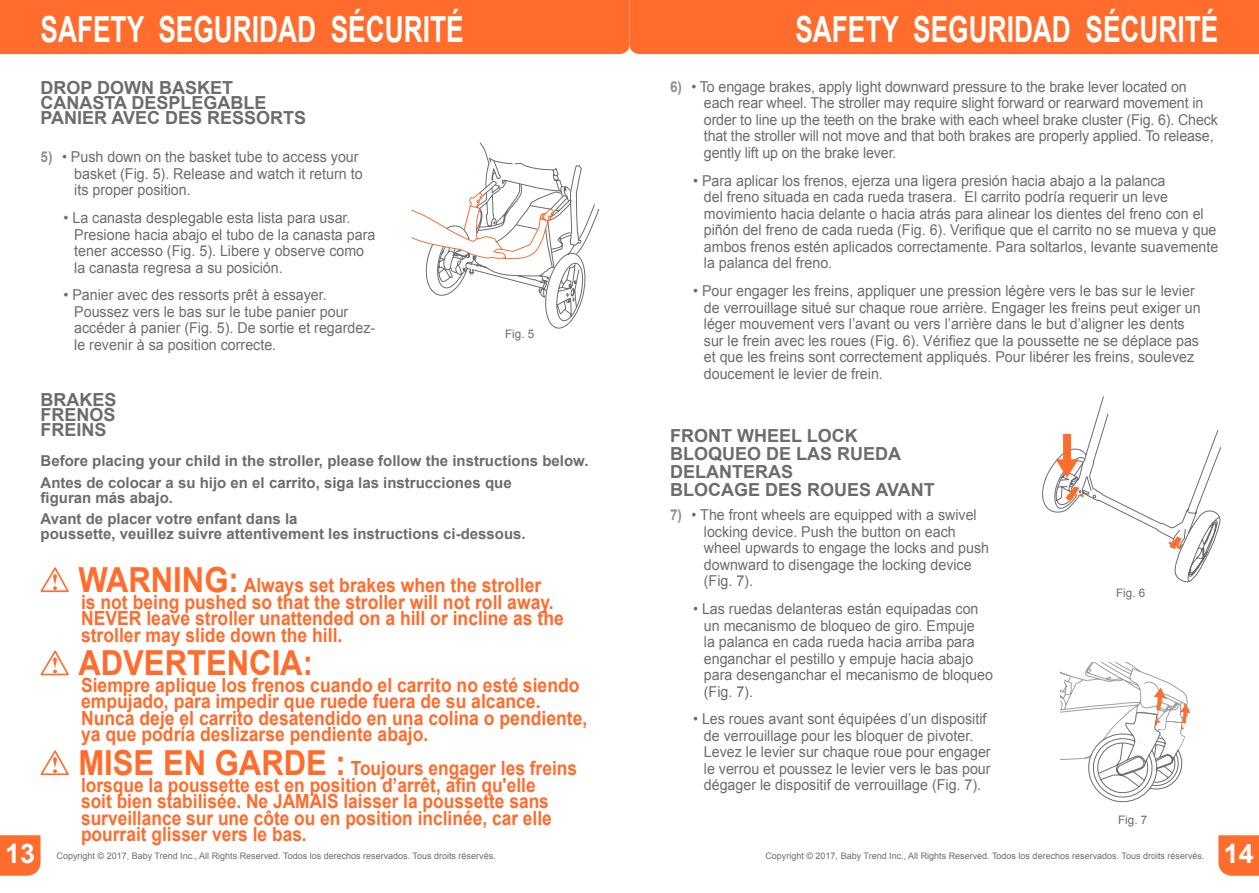
<style>
.page{position:relative;width:1259px;height:893px;background:#fff}
.page>*{position:absolute;margin:0;border:0;box-sizing:border-box;transform-origin:0 0}
.t1{font:700 36px "Arial";color:#fff;scale:.73 1}
.t2{font:700 34.5px "Arial";color:#ff6c2c;scale:.9 1}
.t3{font:700 27px "Arial";color:#fff}
.t4{font:700 19.5px/16.5px "Arial";color:#ff6c2c;scale:.9 1}
.t5{font:700 19.5px/16.5px "Arial";color:#ff6c2c;scale:.89 1}
.t6{font:700 18px/15px "Arial";color:#696c71}
.t7{font:15px/16.5px "Arial";color:#696c71;scale:.95 1}
.t8{font:15px/16.5px "Arial";color:#696c71;scale:.94 1}
.t9{font:700 15px/21.8px "Arial";color:#696c71}
.t10{font:11.7px "Arial";color:#696c71}
.t11{font:9px "Arial";color:#696c71}
.s1{font-weight:700;color:#8e9195}
.s2{font-size:34.5px}
</style>
<div class="page">
<div style="left:0;top:835px;width:40px;height:41px;background:#ff6c2c"></div>
<div style="left:0;top:0;width:1259px;height:54px;background:#ff6c2c"></div>
<svg style="left:1218px;top:835px;width:41px;height:41px;background:#ff7235"></svg>
<svg style="left:1042px;top:396px;width:179px;height:187px"></svg>
<svg style="left:1061px;top:663px;width:129px;height:140px"></svg>
<svg style="left:40px;top:567px;width:29px;height:26px"></svg>
<svg style="left:40px;top:650px;width:29px;height:26px"></svg>
<svg style="left:40px;top:750px;width:29px;height:26px"></svg>
<svg style="left:411px;top:142px;width:188px;height:187px"></svg>
<h1 class="t1" style="left:40px;top:9px;width:581px">SAFETY SEGURIDAD SÉCURITÉ</h1>
<h1 class="t1" style="left:795px;top:9px;width:581px">SAFETY SEGURIDAD SÉCURITÉ</h1>
<p class="t6" style="left:40px;top:80px;width:267px">DROP DOWN BASKET<br>CANASTA DESPLEGABLE<br>PANIER AVEC DES RESSORTS</p>
<p class="t7" style="left:74px;top:149px;width:305px;text-indent:-34px"><span class="s1">5)</span> • Push down on the basket tube to access your basket (Fig. 5). Release and watch it return to its proper position.</p>
<p class="t7" style="left:74px;top:210px;width:318px;text-indent:-11px">• La canasta desplegable esta lista para usar.<br>Presione hacia abajo el tubo de la canasta para tener accesso (Fig. 5). Libere y observe como la canasta regresa a su posición.</p>
<p class="t7" style="left:74px;top:287px;width:318px;text-indent:-11px">• Panier avec des ressorts prêt à essayer.<br>Poussez vers le bas sur le tube panier pour accéder à panier (Fig. 5). De sortie et regardez&shy;le revenir à sa position correcte.</p>
<p class="t10" style="left:505px;top:326px;width:31px">Fig. 5</p>
<p class="t8" style="left:704px;top:79px;width:548px;text-indent:-34px"><span class="s1">6)</span> • To engage brakes, apply light downward pressure to the brake lever located on each rear wheel. The stroller may require slight forward or rearward movement in order to line up the teeth on the brake with each wheel brake cluster (Fig. 6). Check that the stroller will not move and that both brakes are properly applied. To release, gently lift up on the brake lever.</p>
<p class="t7" style="left:704px;top:172px;width:543px;text-indent:-11px">• Para aplicar los frenos, ejerza una ligera presión hacia abajo a la palanca<br>del freno situada en cada rueda trasera. El carrito podría requerir un leve movimiento hacia delante o hacia atrás para alinear los dientes del freno con el piñón del freno de cada rueda (Fig. 6). Verifique que el carrito no se mueva y que ambos frenos estén aplicados correctamente. Para soltarlos, levante suavemente la palanca del freno.</p>
<p class="t7" style="left:704px;top:283px;width:524px;text-indent:-11px">• Pour engager les freins, appliquer une pression légère vers le bas sur le levier de verrouillage situé sur chaque roue arrière. Engager les freins peut exiger un léger mouvement vers l’avant ou vers l’arrière dans le but d’aligner les dents sur le frein avec les roues (Fig. 6). Vérifiez que la poussette ne se déplace pas et que les freins sont correctement appliqués. Pour libérer les freins, soulevez doucement le levier de frein.</p>
<p class="t6" style="left:40px;top:392px;width:77px;text-align:justify">BRAKES FRENOS FREINS</p>
<p class="t9" style="left:40px;top:450px;width:549px">Before placing your child in the stroller, please follow the instructions below.<br>Antes de colocar a su hijo en el carrito, siga las instrucciones que</p>
<p class="t9" style="left:40px;top:486px;width:259px">figuran más abajo.<br>Avant de placer votre enfant dans la</p>
<p class="t9" style="left:40px;top:523px;width:487px">poussette, veuillez suivre attentivement les instructions ci-dessous.</p>
<h3 class="t4" style="left:78px;top:577px;width:541px"><span class="s2">WARNING:</span> Always set brakes when the stroller<br>is not being pushed so that the stroller will not roll away.<br>NEVER leave stroller unattended on a hill or incline as the stroller may slide down the hill.</h3>
<h2 class="t2" style="left:78px;top:644px;width:262px">ADVERTENCIA:</h2>
<h3 class="t4" style="left:81px;top:677px;width:564px">Siempre aplique los frenos cuando el carrito no esté siendo empujado, para impedir que ruede fuera de su alcance.<br>Nunca deje el carrito desatendido en una colina o pendiente, ya que podría deslizarse pendiente abajo.</h3>
<p class="t5" style="left:78px;top:760px;width:562px"><span class="s2">MISE EN GARDE :</span> Toujours engager les freins lorsque la poussette est en position d’arrêt, afin qu'elle<br>soit bien stabilisée. Ne JAMAIS laisser la poussette sans surveillance sur une côte ou en position inclinée, car elle pourrait glisser vers le bas.</p>
<p class="t6" style="left:670px;top:426px;width:266px;line-height:18px">FRONT WHEEL LOCK<br>BLOQUEO DE LAS RUEDA<br>DELANTERAS<br>BLOCAGE DES ROUES AVANT</p>
<p class="t7" style="left:704px;top:507px;width:302px;text-indent:-34px"><span class="s1">7)</span> • The front wheels are equipped with a swivel locking device. Push the button on each wheel upwards to engage the locks and push downward to disengage the locking device (Fig. 7).</p>
<p class="t7" style="left:704px;top:601px;width:306px;text-indent:-11px">• Las ruedas delanteras están equipadas con un mecanismo de bloqueo de giro. Empuje<br>la palanca en cada rueda hacia arriba para enganchar el pestillo y empuje hacia abajo para desenganchar el mecanismo de bloqueo (Fig. 7).</p>
<p class="t7" style="left:704px;top:711px;width:303px;text-indent:-11px">• Les roues avant sont équipées d’un dispositif de verrouillage pour les bloquer de pivoter.<br>Levez le levier sur chaque roue pour engager le verrou et poussez le levier vers le bas pour dégager le dispositif de verrouillage (Fig. 7).</p>
<p class="t10" style="left:1116px;top:585px;width:31px">Fig. 6</p>
<p class="t10" style="left:1118px;top:812px;width:31px">Fig. 7</p>
<h3 class="t3" style="left:5px;top:839px;width:32px">13</h3>
<p class="t11" style="left:57px;top:850px;width:441px">Copyright © 2017, Baby Trend Inc., All Rights Reserved. Todos los derechos reservados. Tous droits réservés.</p>
<p class="t11" style="left:765px;top:850px;width:441px">Copyright © 2017, Baby Trend Inc., All Rights Reserved. Todos los derechos reservados. Tous droits réservés.</p>
<h3 class="t3" style="left:1223px;top:839px;width:32px">14</h3>
</div>
